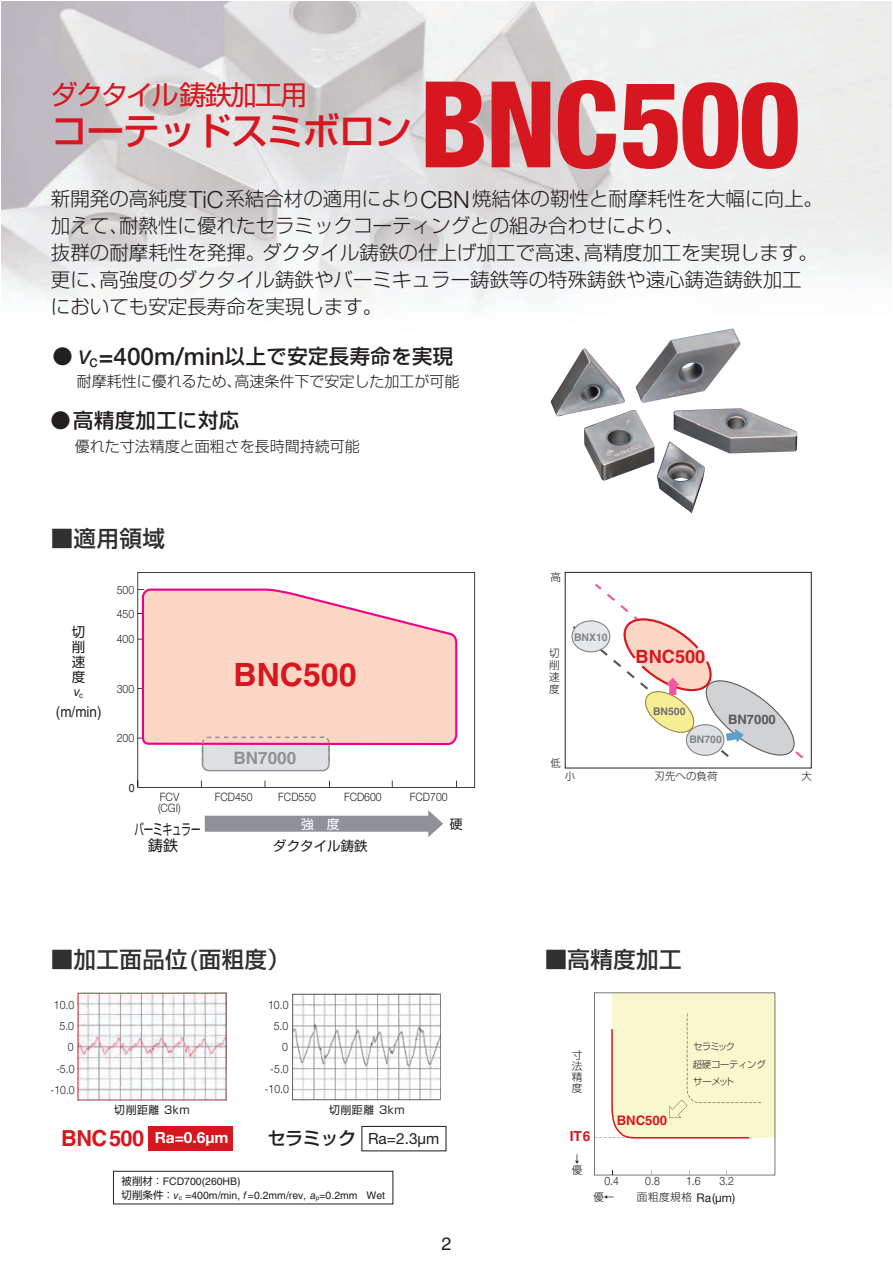
<style>
.page{position:relative;width:893px;height:1263px;background:#fff}
.page>*{position:absolute;margin:0;border:0;box-sizing:border-box;transform-origin:0 0}
.t1{font:800 condensed 120px "Helvetica Neue LT Std";letter-spacing:-.025em;color:#d7171f}
.t2{font:37.5px "Shin Go Pro Medium 90 msp RKSJ H";letter-spacing:-.04em;color:#d7171f}
.t3{font:700 32.1px "Helvetica LT Std";color:#d7171f}
.t4{font:27px "Shin Go Pro Regular 90 msp RKSJ H";letter-spacing:-.065em;color:#d7171f}
.t5{font:italic 26.1px "Helvetica LT Std";color:#231f20}
.t6{font:22.5px "Shin Go Pro Medium 90 msp RKSJ H";letter-spacing:.02em;color:#312f30}
.t7{font:700 22.05px "Helvetica LT Std";letter-spacing:-.025em;color:#d7171f}
.t8{font:20.25px "Shin Go Pro Medium 90 msp RKSJ H";letter-spacing:.025em;color:#231f20}
.t9{font:19.5px/27px "Shin Go Pro Light 90 msp RKSJ H";color:#231f20}
.t10{font:700 18.3px "Helvetica LT Std";color:#d7171f}
.t11{font:18.15px "Shin Go Pro Medium 90 msp RKSJ H";letter-spacing:-.025em;color:#231f20}
.t12{font:18px "Helvetica LT Std";color:#231f20}
.t13{font:700 17.1px "Helvetica LT Std";color:#8e9198}
.t14{font:700 15.45px "Helvetica Neue LT Std";color:#fff}
.t15{font:15.45px "Helvetica Neue LT Std";color:#231f20}
.t16{font:15px "Shin Go Pro Light 90 msp RKSJ H";color:#231f20}
.t17{font:15px "Helvetica LT Std";color:#231f20;scale:.9 1}
.t18{font:15px "Shin Go Pro Regular 90 msp RKSJ H";color:#231f20;scale:.63 1}
.t19{font:15px "Shin Go Pro Regular 90 msp RKSJ H";color:#231f20}
.t20{font:700 13.8px "Helvetica LT Std";color:#d8171f}
.t21{font:13.5px "Shin Go Pro Regular 90 msp RKSJ H";color:#231f20}
.t22{font:700 13.2px "Helvetica LT Std";color:#d7171f}
.t23{font:700 13.05px "Helvetica LT Std";color:#57585a}
.t24{font:12.9px "Shin Go Pro Regular 90 msp RKSJ H";color:#fff}
.t25{font:12.9px "Shin Go Pro Regular 90 msp RKSJ H";color:#231f20}
.t26{font:italic 12.6px "Helvetica LT Std";color:#231f20}
.t27{font:12px "Helvetica Neue LT Std";color:#231f20}
.t28{font:300 11.55px/21.1px "Helvetica Neue LT Std";color:#231f20;text-align:right;scale:.91 1}
.t29{font:11.55px "Helvetica LT Std";color:#231f20;scale:.91 1}
.t30{font:10.95px "Shin Go Pro Regular 90 msp RKSJ H";letter-spacing:.05em;color:#231f20}
.t31{font:10.65px "Shin Go Pro Light 90 msp RKSJ H";color:#231f20}
.t32{font:10.5px/13.8px "Helvetica LT Std";color:#231f20}
.t33{font:10.5px "Shin Go Pro Light 90 msp RKSJ H";color:#231f20}
.t34{font:700 10.35px "Helvetica LT Std";color:#808285}
.t35{font:700 10.35px "Helvetica LT Std";color:#6c6d70}
.t36{font:9.3px/17.2px "Shin Go Pro Light 90 msp RKSJ H";letter-spacing:-.03em;color:#231f20}
.s1{font-family:"Helvetica Neue LT Std";font-weight:300;font-size:23.7px}
.s2{font-family:"Helvetica Neue LT Std";font-weight:500;font-size:24.3px}
.s3{font-family:"Shin Go Pro Regular 90 msp RKSJ H"}
.s4{font-style:italic}
.s5{font-family:"Shin Go Pro Light 90 msp RKSJ H";font-size:10.65px}
</style>
<div class="page">
<img style="left:1px;top:1px;width:890px;height:450px">
<div style="left:565px;top:572px;width:247px;height:196px;border:1px solid #231f20"></div>
<svg style="left:571px;top:584px;width:232px;height:175px"></svg>
<div style="left:149px;top:1126px;width:84px;height:25px;background:#d7171f"></div>
<img style="left:292px;top:993px;width:149px;height:108px">
<svg style="left:78px;top:993px;width:148px;height:107px"></svg>
<svg style="left:292px;top:994px;width:148px;height:106px"></svg>
<div style="left:113px;top:1171px;width:280px;height:33px;border:1px solid #231f20"></div>
<div style="left:362px;top:1126px;width:84px;height:25px;border:1px solid #1d171a"></div>
<svg style="left:594px;top:993px;width:181px;height:182px"></svg>
<img style="left:636px;top:329px;width:96px;height:60px">
<svg style="left:137px;top:572px;width:338px;height:216px"></svg>
<svg style="left:142px;top:589px;width:315px;height:156px;fill:#fcd6c5"></svg>
<svg style="left:205px;top:810px;width:238px;height:27px"></svg>
<svg style="left:202px;top:736px;width:128px;height:26px"></svg>
<h1 class="t1" style="left:419px;top:56px;width:383px">BNC500</h1>
<p class="t9" style="left:51px;top:188px;width:774px">新開発の高純度<span class="s1">TiC</span>系結合材の適用により<span class="s1">CBN</span>焼結体の靭性と耐摩耗性を大幅に向上。加えて、耐熱性に優れたセラミックコーティングとの組み合わせにより、<br>抜群の耐摩耗性を発揮。ダクタイル鋳鉄の仕上げ加工で高速、高精度加工を実現します。更に、高強度のダクタイル鋳鉄やバーミキュラー鋳鉄等の特殊鋳鉄や遠心鋳造鋳鉄加工においても安定長寿命を実現します。</p>
<h3 class="t4" style="left:51px;top:84px;width:258px">ダクタイル鋳鉄加工用</h3>
<h2 class="t2" style="left:51px;top:117px;width:363px">コーテッドスミボロン</h2>
<p class="t8" style="left:53px;top:348px;width:402px">●　 <span class="s2">=400m/min</span>以上で安定長寿命を実現</p>
<h3 class="t5" style="left:79px;top:340px;width:21px">v<sub>c</sub></h3>
<p class="t16" style="left:77px;top:376px;width:384px">耐摩耗性に優れるため、高速条件下で安定した加工が可能</p>
<p class="t8" style="left:50px;top:413px;width:190px">●高精度加工に対応</p>
<p class="t16" style="left:75px;top:441px;width:286px">優れた寸法精度と面粗さを長時間持続可能</p>
<p class="t6" style="left:51px;top:530px;width:116px">■適用領域</p>
<p class="t21" style="left:72px;top:627px;width:15px">切</p>
<p class="t21" style="left:72px;top:642px;width:15px">削</p>
<p class="t21" style="left:72px;top:657px;width:15px">速</p>
<p class="t21" style="left:72px;top:672px;width:15px">度</p>
<p class="t26" style="left:74px;top:685px;width:11px">v<sub>c</sub></p>
<p class="t17" style="left:56px;top:703px;width:52px">(m/min)</p>
<p class="t28" style="left:117px;top:579px;width:21px;line-height:24.2px;text-align:left">500<br>450</p>
<p class="t28" style="left:117px;top:630px;width:21px">400</p>
<p class="t28" style="left:117px;top:679px;width:21px">300</p>
<p class="t28" style="left:117px;top:729px;width:21px">200</p>
<h3 class="t3" style="left:234px;top:656px;width:124px">BNC500</h3>
<p class="t13" style="left:233px;top:748px;width:64px">BN7000</p>
<p class="t29" style="left:129px;top:781px;width:8px">0</p>
<p class="t28" style="left:160px;top:788px;width:23px">FCV</p>
<p class="t28" style="left:215px;top:788px;width:43px">FCD450</p>
<p class="t28" style="left:278px;top:788px;width:43px">FCD550</p>
<p class="t28" style="left:158px;top:799px;width:26px">(CGI)</p>
<p class="t28" style="left:344px;top:788px;width:43px">FCD600</p>
<p class="t28" style="left:410px;top:788px;width:43px">FCD700</p>
<p class="t21" style="left:273px;top:840px;width:96px">ダクタイル鋳鉄</p>
<p class="t18" style="left:134px;top:823px;width:106px">バーミキュラー</p>
<p class="t24" style="left:301px;top:819px;width:40px">強　度</p>
<p class="t25" style="left:450px;top:819px;width:14px">硬</p>
<p class="t19" style="left:148px;top:839px;width:31px">鋳鉄</p>
<p class="t33" style="left:551px;top:573px;width:12px">高</p>
<p class="t33" style="left:549px;top:649px;width:12px">切</p>
<p class="t33" style="left:549px;top:661px;width:12px">削</p>
<p class="t33" style="left:549px;top:673px;width:12px">速</p>
<p class="t33" style="left:549px;top:685px;width:12px">度</p>
<p class="t34" style="left:574px;top:631px;width:35px">BNX10</p>
<p class="t33" style="left:551px;top:759px;width:12px">低</p>
<p class="t10" style="left:635px;top:646px;width:71px">BNC500</p>
<p class="t35" style="left:653px;top:706px;width:34px">BN500</p>
<p class="t23" style="left:728px;top:712px;width:49px">BN7000</p>
<p class="t34" style="left:689px;top:734px;width:34px">BN700</p>
<p class="t33" style="left:565px;top:772px;width:12px">小</p>
<p class="t33" style="left:654px;top:772px;width:64px">刃先への負荷</p>
<p class="t33" style="left:801px;top:772px;width:12px">大</p>
<p class="t6" style="left:51px;top:951px;width:241px">■加工面品位(面粗度）</p>
<p class="t6" style="left:545px;top:951px;width:138px">■高精度加工</p>
<p class="t28" style="left:50px;top:996px;width:28px">10.0<br>5.0<br>0 -5.0 -10.0</p>
<p class="t28" style="left:265px;top:996px;width:28px">10.0<br>5.0<br>0 -5.0 -10.0</p>
<p class="t11" style="left:267px;top:1132px;width:90px">セラミック</p>
<p class="t30" style="left:114px;top:1105px;width:77px">切削距離 3km</p>
<p class="t30" style="left:329px;top:1105px;width:77px">切削距離 3km</p>
<p class="t7" style="left:61px;top:1125px;width:84px">BNC500</p>
<p class="t14" style="left:155px;top:1129px;width:75px">Ra=0.6μm</p>
<p class="t15" style="left:368px;top:1129px;width:73px">Ra=2.3μm</p>
<p class="t31" style="left:572px;top:1051px;width:12px">寸</p>
<p class="t31" style="left:572px;top:1062px;width:12px">法</p>
<p class="t31" style="left:572px;top:1073px;width:12px">精</p>
<p class="t31" style="left:572px;top:1084px;width:12px">度</p>
<p class="t20" style="left:570px;top:1128px;width:22px">IT6</p>
<p class="t22" style="left:617px;top:1112px;width:52px">BNC500</p>
<p class="t36" style="left:693px;top:1039px;width:74px">セラミック<br>超硬コーティングサーメット</p>
<p class="t32" style="left:122px;top:1174px;width:265px"><span class="s3">被削材 ：</span>FCD700(260HB)<br><span class="s3">切削条件 ：</span><span class="s4">v</span><sub>c</sub> =400m/min, <span class="s4">f</span> =0.2mm/rev <span class="s4">a</span><sub>p</sub>=0.2mm Wet</p>
<p class="t32" style="left:303px;top:1188px;width:4px">,</p>
<p class="t12" style="left:441px;top:1233px;width:12px">2</p>
<p class="t31" style="left:572px;top:1155px;width:12px">↓</p>
<p class="t31" style="left:572px;top:1166px;width:12px">優</p>
<p class="t28" style="left:604px;top:1172px;width:18px">0.4</p>
<p class="t28" style="left:645px;top:1172px;width:18px">0.8</p>
<p class="t28" style="left:686px;top:1172px;width:18px">1.6</p>
<p class="t28" style="left:719px;top:1172px;width:18px">3.2</p>
<p class="t31" style="left:593px;top:1193px;width:23px">優←</p>
<p class="t27" style="left:637px;top:1190px;width:100px"><span class="s5">面粗度規格</span> Ra(μm)</p>
</div>
